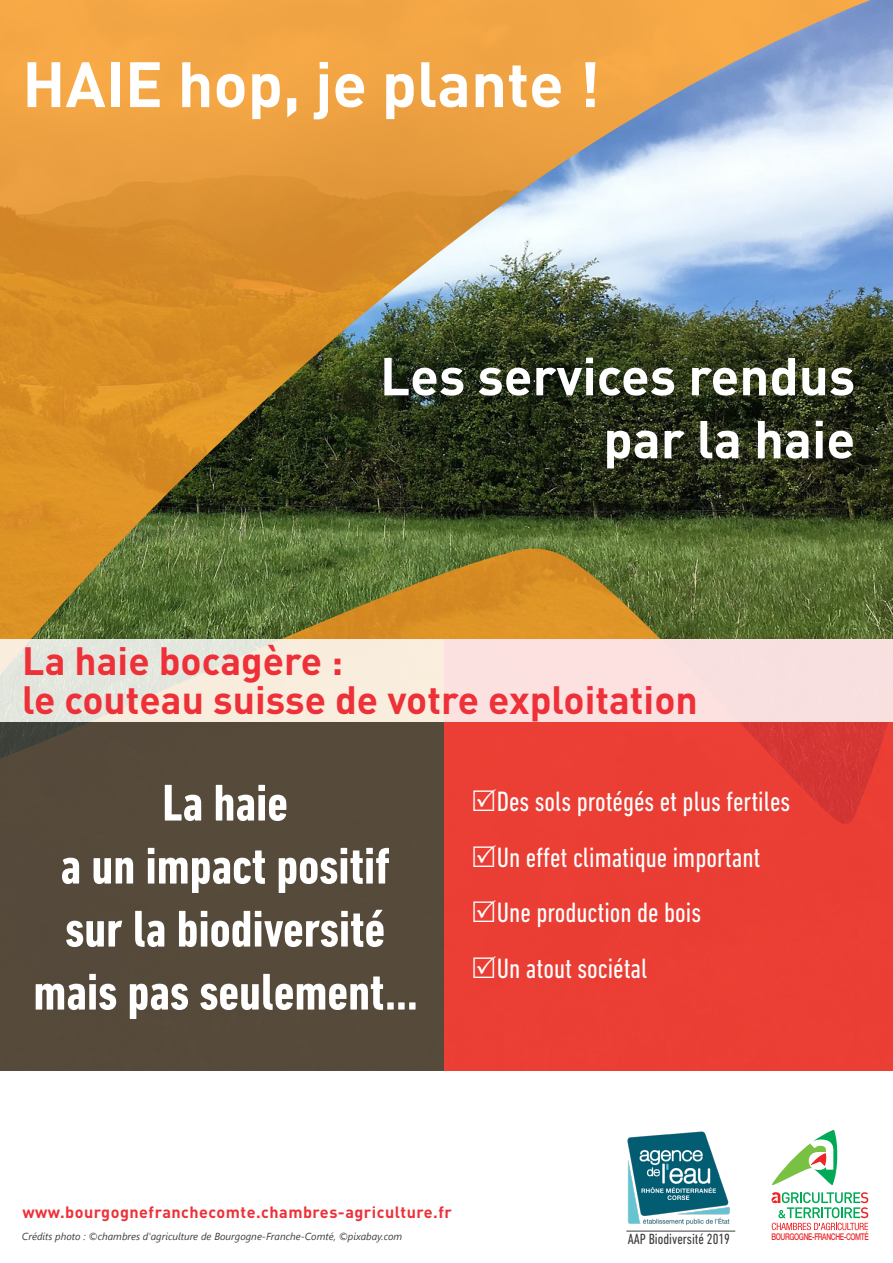
<style>
.page{position:relative;width:893px;height:1263px;background:#fff}
.page>*{position:absolute;margin:0;border:0;box-sizing:border-box;transform-origin:0 0}
.t1{font:700 63px "DIN";color:#fff}
.t2{font:700 condensed 52.5px/63px "DIN Next LT Pro";color:#fff;text-align:center}
.t3{font:700 52.5px "DIN";color:#fff}
.t4{font:700 39px "DIN";color:#ee3038}
.t5{font:condensed 28.5px "DIN Next LT Pro";color:#fff}
.t6{font:700 16.2px "DIN";letter-spacing:.03em;color:#ee3038}
.t7{font:condensed 15px "DIN Next LT Pro";color:#3e3e3f}
.t8{font:italic 10.2px "Segoe UI";color:#3e3e3f}
.t9{font:500 9.3px "Helvetica Neue";letter-spacing:-.055em;color:#ed2729;scale:.73 1}
</style>
<div class="page">
<img style="left:0;top:0;width:893px;height:639px">
<div style="left:0;top:722px;width:444px;height:348px;background:#564a3a"></div>
<div style="left:444px;top:639px;width:449px;height:431px;background:#ea3e34"></div>
<div style="left:0;top:639px;width:893px;height:83px;background:linear-gradient(to right,#eaecdd,#ffdfe0)"></div>
<svg style="left:771px;top:1192px;width:97px;height:38px"></svg>
<svg style="left:772px;top:1130px;width:65px;height:55px"></svg>
<img style="left:627px;top:1131px;width:103px;height:94px">
<hr style="left:626px;top:1231px;width:109px;height:1px;background:#3e3e3f">
<p class="t1" style="left:22px;top:43px;width:579px">HAIE hop, je plante !</p>
<p class="t3" style="left:380px;top:342px;width:477px">Les services rendus</p>
<p class="t3" style="left:603px;top:405px;width:253px">par la haie</p>
<p class="t4" style="left:22px;top:635px;width:322px">La haie bocagère :</p>
<p class="t4" style="left:22px;top:674px;width:677px">le couteau suisse de votre exploitation</p>
<p class="t2" style="left:162px;top:771px;width:127px">La haie</p>
<p class="t2" style="left:33px;top:834px;width:386px">a un impact positif sur la biodiversité mais pas seulement...</p>
<p class="t5" style="left:497px;top:785px;width:295px">Des sols protégés et plus fertiles</p>
<p class="t5" style="left:497px;top:841px;width:265px">Un effet climatique important</p>
<p class="t5" style="left:497px;top:896px;width:206px">Une production de bois</p>
<p class="t5" style="left:497px;top:952px;width:152px">Un atout sociétal</p>
<p class="t6" style="left:22px;top:1202px;width:431px">www.bourgognefranchecomte.chambres-agriculture.fr</p>
<p class="t8" style="left:22px;top:1226px;width:382px">Crédits photo : ©chambres d'agriculture de Bourgogne-Franche-Comté, ©pixabay.com</p>
<p class="t9" style="left:771px;top:1231px;width:135px">BOURGOGNE-FRANCHE-COMTÉ</p>
<p class="t7" style="left:628px;top:1231px;width:104px">AAP Biodiversité 2019</p>
</div>
